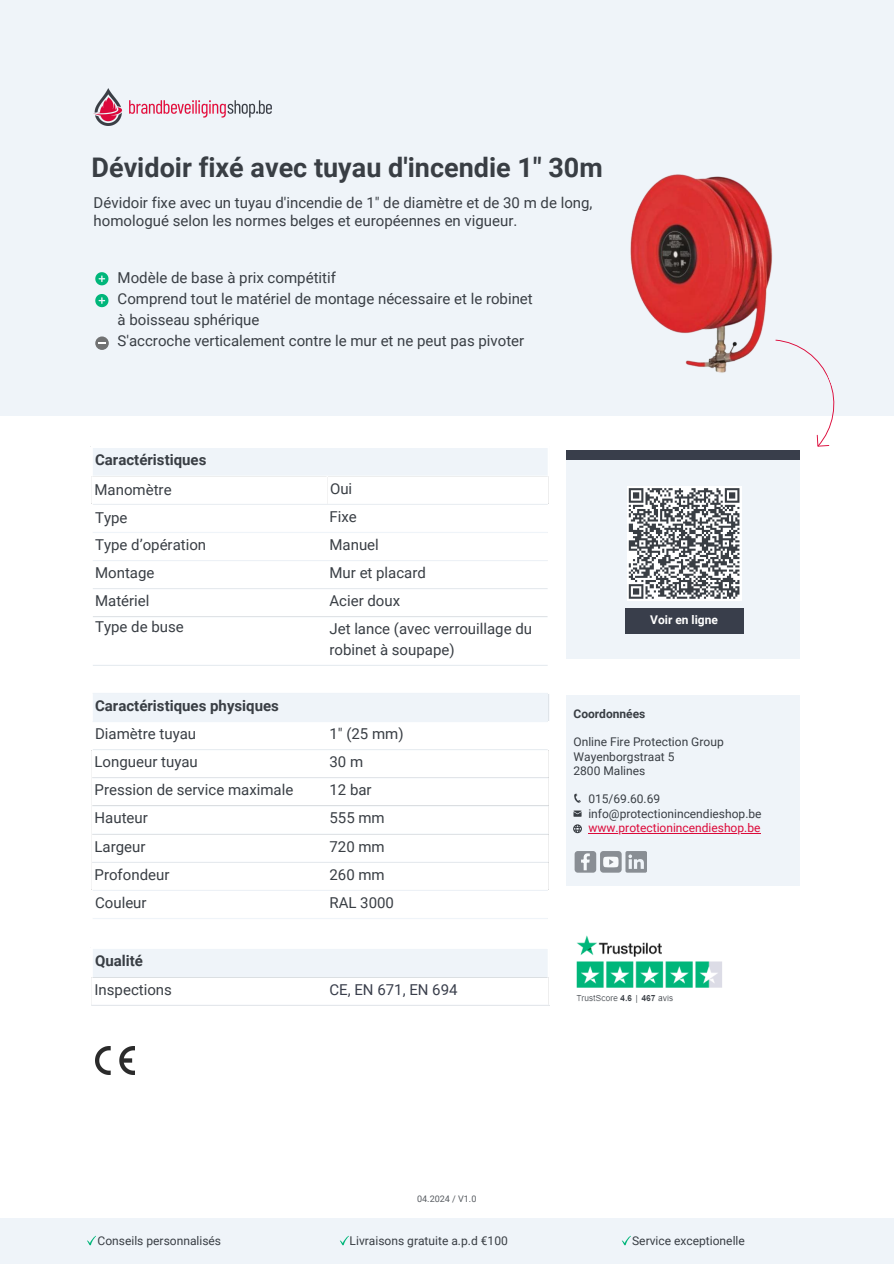
<style>
.page{position:relative;width:894px;height:1264px;background:#fff}
.page>*{position:absolute;margin:0;border:0;box-sizing:border-box;transform-origin:0 0}
.t1{font:700 27px "Roboto";color:#393e44}
.t2{font:15px/20.2px "Roboto";color:#393e44}
.t3{font:700 15px "Roboto";color:#393e44}
.t4{font:15px "Roboto";color:#393e4b}
.t5{font:12px/14.2px "Roboto";color:#393e44}
.t6{font:12px "Roboto";color:#dc0a3a}
.t7{font:700 12px "Roboto";color:#fff}
.t8{font:700 12px "Roboto";color:#393e44}
.t9{font:9px "Roboto";color:#393e44}
</style>
<div class="page">
<div style="left:0;top:0;width:893px;height:415px;background:#eff4f9"></div>
<img style="left:630px;top:174px;width:143px;height:199px">
<svg style="left:774px;top:339px;width:76px;height:108px"></svg>
<svg style="left:92px;top:448px;width:456px;height:528px"></svg>
<svg style="left:91px;top:477px;width:1px;height:27px"></svg>
<svg style="left:91px;top:977px;width:1px;height:27px"></svg>
<hr style="left:326px;top:477px;width:2px;height:27px;background:#fff">
<svg style="left:548px;top:477px;width:1px;height:27px"></svg>
<svg style="left:548px;top:977px;width:1px;height:27px"></svg>
<hr style="left:93px;top:475px;width:454px;height:2px;background:#fff">
<svg style="left:548px;top:694px;width:1px;height:27px"></svg>
<hr style="left:93px;top:504px;width:454px;height:1px;background:#eff4f9">
<hr style="left:93px;top:532px;width:454px;height:1px;background:#eff4f9">
<hr style="left:93px;top:560px;width:454px;height:1px;background:#eff4f9">
<hr style="left:93px;top:588px;width:454px;height:1px;background:#eff4f9">
<hr style="left:93px;top:616px;width:454px;height:1px;background:#eff4f9">
<hr style="left:93px;top:664px;width:454px;height:2px;background:#eff4f9">
<hr style="left:93px;top:693px;width:454px;height:1px;background:#eff4f9">
<hr style="left:93px;top:721px;width:454px;height:1px;background:#eff4f9">
<hr style="left:93px;top:749px;width:454px;height:1px;background:#eff4f9">
<hr style="left:92px;top:777px;width:456px;height:1px;background:#eff4f9">
<hr style="left:92px;top:805px;width:456px;height:1px;background:#eff4f9">
<hr style="left:92px;top:833px;width:456px;height:1px;background:#eff4f9">
<hr style="left:92px;top:861px;width:456px;height:1px;background:#eff4f9">
<hr style="left:93px;top:889px;width:454px;height:2px;background:#eff4f9">
<hr style="left:93px;top:918px;width:454px;height:1px;background:#eff4f9">
<hr style="left:93px;top:976px;width:454px;height:1px;background:#eff4f9">
<hr style="left:91px;top:1004px;width:458px;height:1px;background:#eff4f9">
<hr style="left:91px;top:448px;width:2px;height:29px;background:#fff">
<hr style="left:91px;top:504px;width:2px;height:246px;background:#fff">
<hr style="left:91px;top:889px;width:2px;height:88px;background:#fff">
<hr style="left:547px;top:448px;width:2px;height:29px;background:#fff">
<hr style="left:547px;top:504px;width:2px;height:190px;background:#fff">
<hr style="left:547px;top:721px;width:2px;height:29px;background:#fff">
<hr style="left:547px;top:889px;width:2px;height:88px;background:#fff">
<hr style="left:91px;top:946px;width:458px;height:2px;background:#fff">
<img style="left:94px;top:88px;width:177px;height:37px">
<svg style="left:95px;top:272px;width:13px;height:13px"></svg>
<svg style="left:95px;top:294px;width:13px;height:13px"></svg>
<div style="left:95px;top:336px;width:14px;height:14px;background:#717273;border-radius:50%"></div>
<svg style="left:98px;top:342px;width:8px;height:2px"></svg>
<div style="left:565px;top:450px;width:234px;height:209px;background:#eff4f9"></div>
<div style="left:565px;top:450px;width:234px;height:10px;background:#393e4b"></div>
<div style="left:624px;top:608px;width:119px;height:25px;background:#393e4b"></div>
<img style="left:95px;top:1046px;width:40px;height:28px">
<svg style="left:627px;top:487px;width:114px;height:113px"></svg>
<div style="left:565px;top:695px;width:234px;height:191px;background:#eff4f9"></div>
<svg style="left:574px;top:851px;width:22px;height:21px"></svg>
<svg style="left:600px;top:851px;width:21px;height:21px"></svg>
<svg style="left:603px;top:856px;width:15px;height:11px"></svg>
<svg style="left:625px;top:851px;width:21px;height:21px"></svg>
<svg style="left:574px;top:793px;width:6px;height:9px"></svg>
<svg style="left:573px;top:810px;width:8px;height:6px"></svg>
<svg style="left:573px;top:824px;width:8px;height:9px"></svg>
<img style="left:576px;top:935px;width:146px;height:68px">
<hr style="left:588px;top:832px;width:172px;height:1px;background:#dc0a3a">
<div style="left:0;top:1217px;width:893px;height:46px;background:#eff4f9"></div>
<svg style="left:87px;top:1235px;width:9px;height:10px"></svg>
<svg style="left:339px;top:1236px;width:9px;height:9px"></svg>
<svg style="left:621px;top:1236px;width:9px;height:9px"></svg>
<p class="t1" style="left:91px;top:152px;width:512px">Dévidoir fixé avec tuyau d'incendie 1" 30m</p>
<p class="t2" style="left:94px;top:194px;width:500px;line-height:18px">Dévidoir fixe avec un tuyau d'incendie de 1" de diamètre et de 30 m de long, homologué selon les normes belges et européennes en vigueur.</p>
<p class="t2" style="left:117px;top:267px;width:220px">Modèle de base à prix compétitif</p>
<p class="t2" style="left:117px;top:289px;width:416px">Comprend tout le matériel de montage nécessaire et le robinet à boisseau sphérique</p>
<p class="t2" style="left:117px;top:331px;width:408px">S'accroche verticalement contre le mur et ne peut pas pivoter</p>
<p class="t3" style="left:95px;top:451px;width:113px">Caractéristiques</p>
<h1 class="t2" style="left:94px;top:479px;width:79px">Manomètre</h1>
<h2 class="t2" style="left:330px;top:478px;width:24px">Oui</h2>
<h2 class="t2" style="left:95px;top:507px;width:34px">Type</h2>
<p class="t2" style="left:329px;top:506px;width:29px">Fixe</p>
<h2 class="t2" style="left:95px;top:534px;width:113px">Type d’opération</h2>
<p class="t2" style="left:329px;top:534px;width:51px">Manuel</p>
<h2 class="t2" style="left:95px;top:563px;width:61px">Montage</h2>
<p class="t2" style="left:329px;top:563px;width:98px">Mur et placard</p>
<p class="t2" style="left:95px;top:591px;width:56px">Matériel</p>
<p class="t2" style="left:329px;top:591px;width:72px">Acier doux</p>
<p class="t2" style="left:95px;top:616px;width:90px">Type de buse</p>
<p class="t2" style="left:329px;top:619px;width:204px">Jet lance (avec verrouillage du robinet à soupape)</p>
<p class="t3" style="left:95px;top:697px;width:185px">Caractéristiques physiques</p>
<p class="t2" style="left:95px;top:723px;width:103px">Diamètre tuyau</p>
<p class="t2" style="left:329px;top:723px;width:76px">1" (25 mm)</p>
<p class="t2" style="left:94px;top:752px;width:105px">Longueur tuyau</p>
<p class="t2" style="left:329px;top:752px;width:35px">30 m</p>
<p class="t2" style="left:94px;top:780px;width:200px">Pression de service maximale</p>
<p class="t2" style="left:329px;top:780px;width:44px">12 bar</p>
<p class="t2" style="left:94px;top:808px;width:55px">Hauteur</p>
<p class="t2" style="left:329px;top:808px;width:57px">555 mm</p>
<p class="t2" style="left:94px;top:836px;width:52px">Largeur</p>
<p class="t2" style="left:329px;top:836px;width:57px">720 mm</p>
<p class="t2" style="left:94px;top:864px;width:76px">Profondeur</p>
<p class="t2" style="left:329px;top:864px;width:57px">260 mm</p>
<p class="t2" style="left:95px;top:892px;width:53px">Couleur</p>
<p class="t2" style="left:329px;top:892px;width:66px">RAL 3000</p>
<p class="t3" style="left:95px;top:951px;width:49px">Qualité</p>
<p class="t2" style="left:94px;top:979px;width:79px">Inspections</p>
<p class="t4" style="left:329px;top:980px;width:129px">CE, EN 671, EN 694</p>
<p class="t7" style="left:650px;top:613px;width:69px">Voir en ligne</p>
<p class="t8" style="left:573px;top:706px;width:73px">Coordonnées</p>
<p class="t5" style="left:573px;top:735px;width:152px">Online Fire Protection Group<br>Wayenborgstraat 5<br>2800 Malines</p>
<h3 class="t5" style="left:588px;top:792px;width:73px">015/69.60.69</h3>
<p class="t5" style="left:588px;top:806px;width:175px">info@protectionincendieshop.be</p>
<p class="t6" style="left:588px;top:820px;width:173px">www.protectionincendieshop.be</p>
<p class="t9" style="left:417px;top:1193px;width:61px">04.2024 / V1.0</p>
<p class="t5" style="left:97px;top:1233px;width:125px">Conseils personnalisés</p>
<p class="t5" style="left:349px;top:1233px;width:160px">Livraisons gratuite a.p.d €100</p>
<p class="t5" style="left:632px;top:1233px;width:114px">Service exceptionelle</p>
</div>
